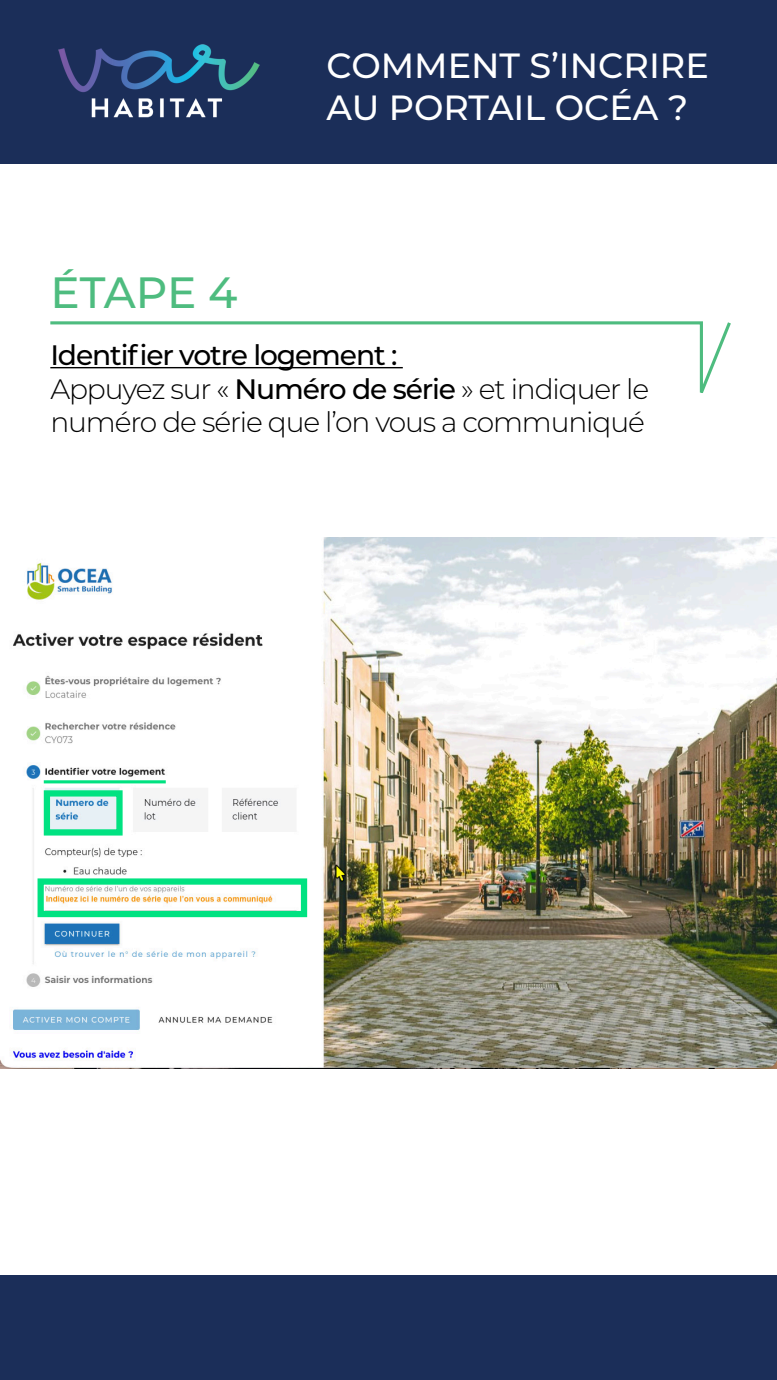
<style>
.page{position:relative;width:777px;height:1380px;background:#fff}
.page>*{position:absolute;margin:0;border:0;box-sizing:border-box;transform-origin:0 0}
.t1{font:500 43.75px "Montserrat";letter-spacing:-.005em;color:#4ebc7f}
.t2{font:500 35px/42px "Montserrat";color:#fff}
.t3{font:300 28.12px/33.8px "Montserrat";letter-spacing:-.04em;color:#000}
.t4{font:500 28.12px "Montserrat";letter-spacing:-.04em;color:#000}
.s1{font-weight:500}
</style>
<div class="page">
<svg style="left:50px;top:321px;width:681px;height:72px"></svg>
<img style="left:0;top:537px;width:776px;height:532px">
<hr style="left:44px;top:780px;width:122px;height:3px;background:#00e281">
<div style="left:44px;top:790px;width:78px;height:46px;border:6px solid #00e281"></div>
<div style="left:38px;top:878px;width:269px;height:39px;border:6px solid #00e281"></div>
<div style="left:0;top:1276px;width:776px;height:104px;background:#1b2e59"></div>
<div style="left:0;top:0;width:776px;height:163px;background:#1b2e59"></div>
<img style="left:58px;top:44px;width:202px;height:74px">
<p class="t1" style="left:50px;top:262px;width:188px">ÉTAPE 4</p>
<p class="t2" style="left:326px;top:43px;width:383px">COMMENT S’INCRIRE<br>AU PORTAIL OCÉA ?</p>
<p class="t4" style="left:50px;top:335px;width:348px">Identifier votre logement :</p>
<p class="t3" style="left:50px;top:371px;width:600px">Appuyez sur « <span class="s1">Numéro de série</span> » et indiquer le numéro de série que l’on vous a communiqué</p>
</div>
